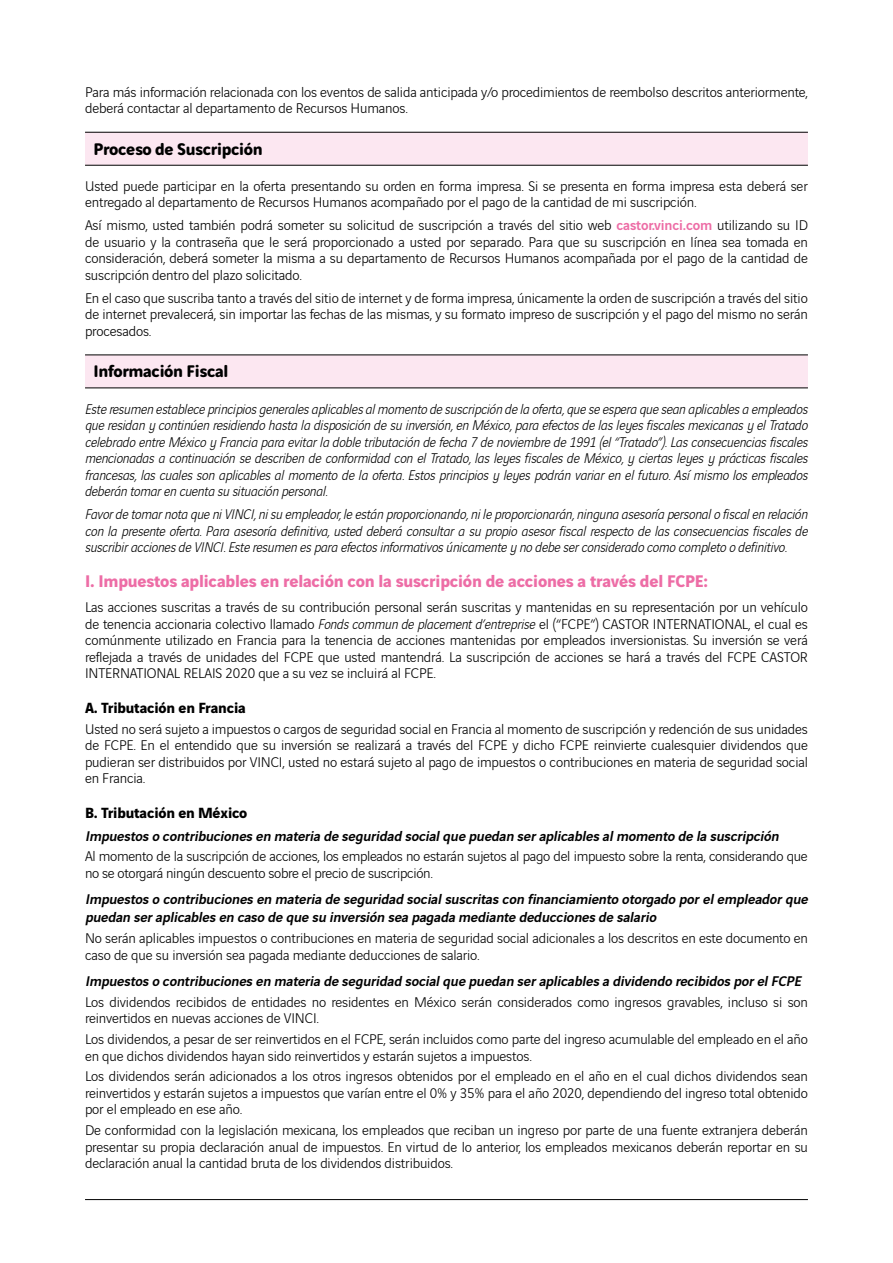
<style>
.page{position:relative;width:893px;height:1263px;background:#fff}
.page>*{position:absolute;margin:0;border:0;box-sizing:border-box;transform-origin:0 0}
.t1{font:700 18px "Vinci Sans";letter-spacing:-.01em;color:#ed6da6}
.t2{font:700 18px "Vinci Rounded";letter-spacing:-.02em;color:#000}
.t3{font:700 15.75px "Vinci Sans";letter-spacing:-.01em;color:#000}
.t4{font:300 15px/16.5px "Vinci Sans";letter-spacing:-.01em;color:#000}
.t5{font:italic 300 15px/16.5px "Vinci Sans";letter-spacing:-.01em;color:#000;text-align:justify}
.t6{font:italic 500 15px/18px "Vinci Sans";color:#000}
.s1{font-weight:500;color:#ed6da6}
.s2{font-style:italic}
</style>
<div class="page">
<hr style="left:85px;top:1199px;width:723px;height:1px;background:#000">
<div style="left:85px;top:132px;width:723px;height:33px;background:#fce7f1"></div>
<hr style="left:85px;top:132px;width:723px;height:1px;background:#000">
<hr style="left:85px;top:165px;width:723px;height:1px;background:#000">
<div style="left:85px;top:355px;width:723px;height:33px;background:#fce7f1"></div>
<hr style="left:85px;top:354px;width:723px;height:1px;background:#000">
<hr style="left:85px;top:387px;width:723px;height:1px;background:#000">
<p class="t4" style="left:85px;top:82px;width:724px">Para más información relacionada con los eventos de salida anticipada y/o procedimientos de reembolso descritos anteriormente, deberá contactar al departamento de Recursos Humanos.</p>
<p class="t2" style="left:94px;top:135px;width:171px">Proceso de Suscripción</p>
<p class="t4" style="left:85px;top:177px;width:724px">Usted puede participar en la oferta presentando su orden en forma impresa. Si se presenta en forma impresa esta deberá ser entregado al departamento de Recursos Humanos acompañado por el pago de la cantidad de mi suscripción.</p>
<p class="t4" style="left:85px;top:216px;width:724px;text-align:justify">Así mismo, usted también podrá someter su solicitud de suscripción a través del sitio web <span class="s1">castor.vinci.com</span> utilizando su ID de usuario y la contraseña que le será proporcionado a usted por separado. Para que su suscripción en línea sea tomada en consideración, deberá someter la misma a su departamento de Recursos Humanos acompañada por el pago de la cantidad de suscripción dentro del plazo solicitado.</p>
<p class="t4" style="left:85px;top:288px;width:724px;text-align:justify">En el caso que suscriba tanto a través del sitio de internet y de forma impresa, únicamente la orden de suscripción a través del sitio de internet prevalecerá, sin importar las fechas de las mismas, y su formato impreso de suscripción y el pago del mismo no serán procesados.</p>
<p class="t2" style="left:94px;top:358px;width:136px">Información Fiscal</p>
<p class="t5" style="left:85px;top:399px;width:724px">Este resumen establece principios generales aplicables al momento de suscripción de la oferta, que se espera que sean aplicables a empleados que residan y continúen residiendo hasta la disposición de su inversión, en México, para efectos de las leyes fiscales mexicanas y el Tratado celebrado entre México y Francia para evitar la doble tributación de fecha 7 de noviembre de 1991 (el “Tratado”). Las consecuencias fiscales mencionadas a continuación se describen de conformidad con el Tratado, las leyes fiscales de México, y ciertas leyes y prácticas fiscales francesas, las cuales son aplicables al momento de la oferta. Estos principios y leyes podrán variar en el futuro. Así mismo los empleados deberán tomar en cuenta su situación personal.</p>
<p class="t5" style="left:85px;top:505px;width:724px">Favor de tomar nota que ni VINCI, ni su empleador, le están proporcionando, ni le proporcionarán, ninguna asesoría personal o fiscal en relación con la presente oferta. Para asesoría definitiva, usted deberá consultar a su propio asesor fiscal respecto de las consecuencias fiscales de suscribir acciones de VINCI. Este resumen es para efectos informativos únicamente y no debe ser considerado como completo o definitivo.</p>
<p class="t1" style="left:85px;top:567px;width:624px">I. Impuestos aplicables en relación con la suscripción de acciones a través del FCPE:</p>
<p class="t4" style="left:85px;top:598px;width:724px;text-align:justify">Las acciones suscritas a través de su contribución personal serán suscritas y mantenidas en su representación por un vehículo de tenencia accionaria colectivo llamado <span class="s2">Fonds commun de placement d’entreprise</span> el (“FCPE”) CASTOR INTERNATIONAL, el cual es comúnmente utilizado en Francia para la tenencia de acciones mantenidas por empleados inversionistas. Su inversión se verá reflejada a través de unidades del FCPE que usted mantendrá. La suscripción de acciones se hará a través del FCPE CASTOR INTERNATIONAL RELAIS 2020 que a su vez se incluirá al FCPE.</p>
<p class="t3" style="left:85px;top:695px;width:162px">A. Tributación en Francia</p>
<p class="t4" style="left:85px;top:719px;width:724px;text-align:justify">Usted no será sujeto a impuestos o cargos de seguridad social en Francia al momento de suscripción y redención de sus unidades de FCPE. En el entendido que su inversión se realizará a través del FCPE y dicho FCPE reinvierte cualesquier dividendos que pudieran ser distribuidos por VINCI, usted no estará sujeto al pago de impuestos o contribuciones en materia de seguridad social en Francia.</p>
<p class="t3" style="left:85px;top:801px;width:164px">B. Tributación en México</p>
<p class="t6" style="left:85px;top:825px;width:699px">Impuestoso contribucionesen materiade seguridad socialque puedan seraplicablesalmomento de lasuscripción</p>
<p class="t4" style="left:85px;top:847px;width:724px">Al momento de la suscripción de acciones, los empleados no estarán sujetos al pago del impuesto sobre la renta, considerando que no se otorgará ningún descuento sobre el precio de suscripción.</p>
<p class="t6" style="left:85px;top:889px;width:728px">Impuestoso contribucionesen materiade seguridad socialsuscritascon financiamiento otorgado porelempleadorque puedan seraplicablesen caso de que su inversión seapagadamediante deduccionesde salario</p>
<p class="t4" style="left:85px;top:929px;width:724px">No serán aplicables impuestos o contribuciones en materia de seguridad social adicionales a los descritos en este documento en caso de que su inversión sea pagada mediante deducciones de salario.</p>
<p class="t6" style="left:85px;top:971px;width:721px">Impuestoso contribucionesen materiade seguridad socialque puedan seraplicablesadividendo recibidosporelFCPE</p>
<p class="t4" style="left:85px;top:992px;width:724px">Los dividendos recibidos de entidades no residentes en México serán considerados como ingresos gravables, incluso si son reinvertidos en nuevas acciones de VINCI.</p>
<p class="t4" style="left:85px;top:1030px;width:724px">Los dividendos, a pesar de ser reinvertidos en el FCPE, serán incluidos como parte del ingreso acumulable del empleado en el año en que dichos dividendos hayan sido reinvertidos y estarán sujetos a impuestos.</p>
<p class="t4" style="left:85px;top:1067px;width:724px;text-align:justify">Los dividendos serán adicionados a los otros ingresos obtenidos por el empleado en el año en el cual dichos dividendos sean reinvertidos y estarán sujetos a impuestos que varían entre el 0% y 35% para el año 2020, dependiendo del ingreso total obtenido por el empleado en ese año.</p>
<p class="t4" style="left:85px;top:1121px;width:724px;text-align:justify">De conformidad con la legislación mexicana, los empleados que reciban un ingreso por parte de una fuente extranjera deberán presentar su propia declaración anual de impuestos. En virtud de lo anterior, los empleados mexicanos deberán reportar en su declaración anual la cantidad bruta de los dividendos distribuidos.</p>
</div>
